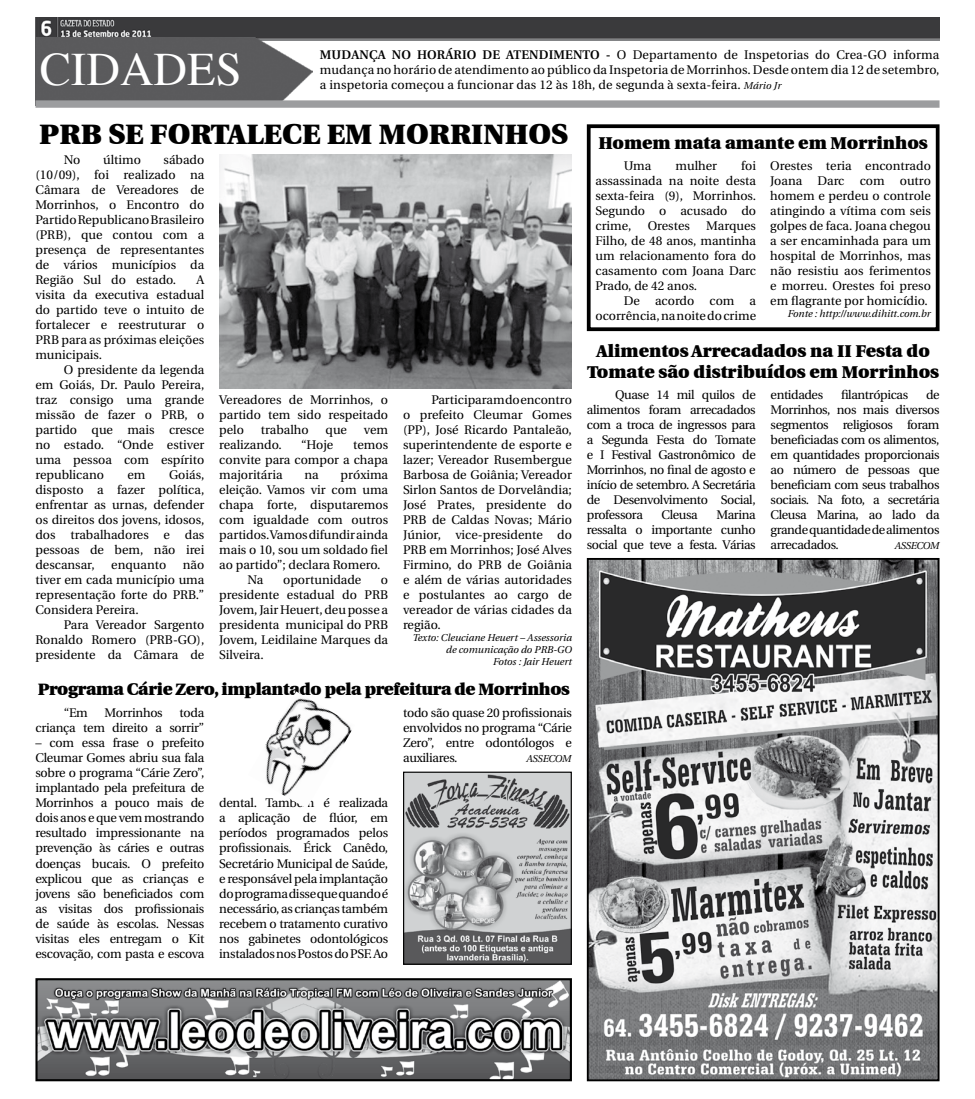
<style>
.page{position:relative;width:975px;height:1099px;background:#fff}
.page>*{position:absolute;margin:0;border:0;box-sizing:border-box;transform-origin:0 0}
.t1{font:47.5px "Times";color:#fff}
.t2{font:900 28.75px "Utopia";color:#000}
.t3{font:900 17.5px/21px "Utopia";color:#000;text-align:center}
.t4{font:900 16.88px "Utopia";letter-spacing:-.02em;color:#000}
.t5{font:12.5px/15px "Utopia";color:#000;text-align:justify}
.t6{font:12.5px/15px "Utopia";letter-spacing:-.02em;color:#000;text-align:right}
.t7{font:12.5px "Utopia";letter-spacing:-.03em;color:#000}
.t8{font:italic 10px/12px "Utopia";color:#000;text-align:right}
.t9{font:italic 10px "Utopia";letter-spacing:-.03em;color:#000}
.t10{font:italic 10px "Utopia";letter-spacing:-.02em;color:#000}
.s1{font-weight:600}
.s2{font-style:italic;font-size:10px}
</style>
<div class="page">
<img style="left:38px;top:981px;width:531px;height:97px">
<div style="left:35px;top:978px;width:537px;height:103px;border:2px solid #000"></div>
<img style="left:35px;top:18px;width:904px;height:22px">
<img style="left:35px;top:37px;width:277px;height:63px">
<div style="left:35px;top:100px;width:904px;height:8px;background:#9c9d9f"></div>
<img style="left:589px;top:561px;width:347px;height:517px">
<div style="left:586px;top:558px;width:353px;height:523px;border:2px solid #000"></div>
<img style="left:219px;top:154px;width:353px;height:234px">
<div style="left:586px;top:124px;width:353px;height:207px;border:4px solid #000"></div>
<img style="left:405px;top:773px;width:165px;height:189px">
<div style="left:403px;top:771px;width:169px;height:193px;border:1px solid #000"></div>
<img style="left:265px;top:698px;width:87px;height:98px">
<h1 class="t1" style="left:40px;top:42px;width:203px">CIDADES</h1>
<p class="t5" style="left:320px;top:47px;width:621px"><span class="s1">MUDANÇA NO HORÁRIO DE ATENDIMENTO -</span> O Departamento de Inspetorias do Crea-GO informa mudança no horário de atendimento ao público da Inspetoria de Morrinhos. Desde ontem dia 12 de setembro, a inspetoria começou a funcionar das 12 às 18h, de segunda à sexta-feira. <span class="s2">Mário Jr</span></p>
<h2 class="t2" style="left:39px;top:117px;width:530px">PRB se fortalece em Morrinhos</h2>
<p class="t5" style="left:64px;top:152px;width:18px">No</p>
<p class="t5" style="left:103px;top:152px;width:39px">último</p>
<h3 class="t3" style="left:598px;top:133px;width:331px">Homem mata amante em Morrinhos</h3>
<p class="t5" style="left:623px;top:158px;width:29px">Uma</p>
<p class="t5" style="left:675px;top:158px;width:43px">mulher</p>
<p class="t5" style="left:35px;top:152px;width:170px;text-indent:128px">sábado (10/09), foi realizado na Câmara de Vereadores de Morrinhos, o Encontro do Partido Republicano Brasileiro (PRB), que contou com a presença de representantes de vários municípios da Região Sul do estado.</p>
<p class="t5" style="left:595px;top:158px;width:162px;text-indent:146px">foi assassinada na noite desta sexta-feira (9), Morrinhos.<br>Segundo o acusado do crime,</p>
<p class="t5" style="left:770px;top:158px;width:162px">Orestes teria encontrado Joana Darc com outro homem e perdeu o controle atingindo a vítima com seis golpes de faca. Joana chegou a ser encaminhada para um hospital de Morrinhos, mas não resistiu aos ferimentos e morreu. Orestes foi preso em flagrante por homicídio.</p>
<p class="t8" style="left:787px;top:307px;width:145px">Fonte : http://www.dihitt.com.br</p>
<p class="t5" style="left:647px;top:218px;width:44px">Orestes</p>
<p class="t5" style="left:595px;top:218px;width:162px;text-indent:111px">Marques Filho, de 48 anos, mantinha um relacionamento fora do casamento com Joana Darc Prado, de 42 anos.</p>
<p class="t5" style="left:595px;top:293px;width:162px;text-align:right">De acordo com a ocorrência, na noite do crime</p>
<p class="t5" style="left:35px;top:272px;width:170px;text-indent:161px">A visita da executiva estadual do partido teve o intuito de fortalecer e reestruturar o PRB para as próximas eleições municipais.</p>
<p class="t5" style="left:35px;top:362px;width:170px;text-indent:28px">O presidente da legenda em Goiás, Dr. Paulo Pereira, traz consigo uma grande missão de fazer o PRB, o partido que mais cresce no estado. “Onde estiver uma pessoa com espírito republicano</p>
<h3 class="t3" style="left:587px;top:340px;width:353px">Alimentos Arrecadados na II Festa do<br>Tomate são distribuídos em Morrinhos</h3>
<p class="t5" style="left:586px;top:387px;width:170px;text-indent:28px">Quase 14 mil quilos de alimentos foram arrecadados com a troca de ingressos para a Segunda Festa do Tomate e I Festival Gastronômico de Morrinhos, no final de agosto e início de setembro. A Secretária de Desenvolvimento Social, professora</p>
<p class="t5" style="left:770px;top:387px;width:170px;text-indent:155px">de Morrinhos, nos mais diversos segmentos religiosos foram beneficiadas com os alimentos, em quantidades proporcionais ao número de pessoas que beneficiam com seus trabalhos sociais. Na foto, a secretária Cleusa Marina, ao lado da grande quantidade de alimentos arrecadados.</p>
<p class="t7" style="left:770px;top:387px;width:54px">entidades</p>
<p class="t7" style="left:841px;top:387px;width:69px">filantrópicas</p>
<p class="t5" style="left:219px;top:392px;width:170px">Vereadores de Morrinhos, o partido tem sido respeitado pelo</p>
<p class="t5" style="left:403px;top:392px;width:170px;text-indent:28px">Participaram do encontro o prefeito Cleumar Gomes (PP), José Ricardo Pantaleão, superintendente de esporte e lazer; Vereador Rusembergue Barbosa de Goiânia; Vereador Sirlon Santos de Dorvelândia; José Prates, presidente do PRB de Caldas Novas; Mário Júnior, vice-presidente do PRB em Morrinhos; José Alves Firmino, do PRB de Goiânia e além de várias autoridades e postulantes ao cargo de vereador de várias cidades da região.</p>
<p class="t8" style="left:412px;top:632px;width:161px">Texto: Cleuciane Heuert – Assessoria de comunicação do PRB-GO<br>Fotos : Jair Heuert</p>
<p class="t5" style="left:261px;top:422px;width:49px">trabalho</p>
<p class="t5" style="left:325px;top:422px;width:23px">que</p>
<p class="t5" style="left:364px;top:422px;width:26px">vem</p>
<p class="t5" style="left:219px;top:437px;width:64px">realizando.</p>
<p class="t5" style="left:301px;top:437px;width:34px">“Hoje</p>
<p class="t5" style="left:219px;top:437px;width:170px;text-indent:134px">temos convite para compor a chapa majoritária</p>
<p class="t5" style="left:35px;top:467px;width:170px;text-indent:134px">Goiás, disposto a fazer política, enfrentar as urnas, defender os direitos dos jovens, idosos, dos trabalhadores e das pessoas de bem, não irei descansar,</p>
<p class="t5" style="left:304px;top:467px;width:16px">na</p>
<p class="t5" style="left:340px;top:467px;width:49px">próxima</p>
<p class="t5" style="left:219px;top:482px;width:170px">eleição. Vamos vir com uma</p>
<p class="t5" style="left:219px;top:497px;width:170px">chapa forte, disputaremos</p>
<p class="t5" style="left:219px;top:512px;width:170px">com igualdade com outros</p>
<p class="t5" style="left:219px;top:527px;width:170px">partidos. Vamos difundir ainda</p>
<p class="t5" style="left:219px;top:542px;width:170px">mais o 10, sou um soldado fiel</p>
<p class="t5" style="left:219px;top:557px;width:163px">ao partido”; declara Romero.</p>
<p class="t5" style="left:247px;top:572px;width:17px">Na</p>
<p class="t5" style="left:283px;top:572px;width:80px">oportunidade</p>
<p class="t5" style="left:127px;top:467px;width:19px">em</p>
<p class="t5" style="left:661px;top:507px;width:38px">Cleusa</p>
<p class="t5" style="left:586px;top:507px;width:170px;text-indent:130px">Marina ressalta o importante cunho social que teve a festa. Várias</p>
<p class="t9" style="left:894px;top:540px;width:46px">ASSECOM</p>
<p class="t5" style="left:35px;top:557px;width:170px;text-indent:147px">não tiver em cada município uma representação forte do PRB.” Considera Pereira.</p>
<p class="t5" style="left:35px;top:617px;width:170px;text-indent:28px">Para Vereador Sargento Ronaldo Romero (PRB-GO), presidente da Câmara de</p>
<p class="t5" style="left:111px;top:557px;width:56px">enquanto</p>
<p class="t5" style="left:219px;top:572px;width:170px;text-indent:162px">o presidente estadual do PRB Jovem, Jair Heuert, deu posse a presidenta municipal do PRB Jovem, Leidilaine Marques da Silveira.</p>
<h3 class="t4" style="left:38px;top:679px;width:533px">Programa Cárie Zero, implantado pela prefeitura de Morrinhos</h3>
<p class="t5" style="left:64px;top:706px;width:26px">“Em</p>
<p class="t6" style="left:105px;top:706px;width:60px">Morrinhos</p>
<p class="t6" style="left:35px;top:706px;width:170px">toda<br>criança tem direito a sorrir”</p>
<p class="t5" style="left:35px;top:736px;width:170px">– com essa frase o prefeito Cleumar Gomes abriu sua fala sobre o programa “Cárie Zero”, implantado pela prefeitura de Morrinhos a pouco mais de dois anos e que vem mostrando resultado impressionante na prevenção às cáries e outras doenças bucais. O prefeito explicou que as crianças e jovens são beneficiados com as visitas dos profissionais de saúde às escolas. Nessas visitas eles entregam o Kit escovação, com pasta e escova</p>
<p class="t5" style="left:403px;top:706px;width:170px">todo são quase 20 profissionais envolvidos no programa “Cárie Zero”, entre odontólogos e auxiliares.</p>
<p class="t10" style="left:526px;top:753px;width:47px">ASSECOM</p>
<p class="t5" style="left:219px;top:796px;width:170px">dental. Também é realizada a aplicação de flúor, em períodos programados pelos profissionais. Érick Canêdo, Secretário Municipal de Saúde, e responsável pela implantação do programa disse que quando é necessário, as crianças também recebem o tratamento curativo nos gabinetes odontológicos instalados nos Postos do PSF. Ao</p>
</div>
